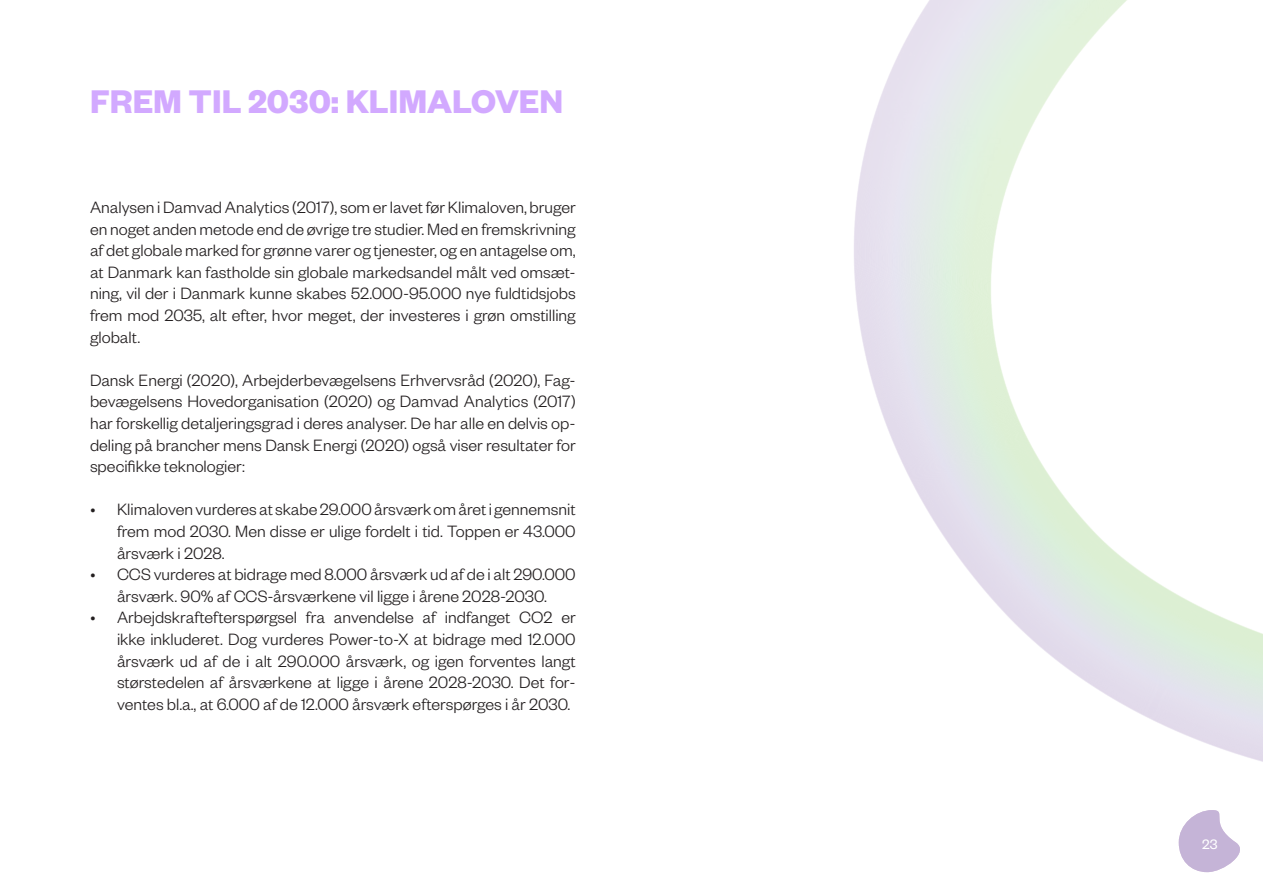
<style>
.page{position:relative;width:1263px;height:893px;background:#fff}
.page>*{position:absolute;margin:0;border:0;box-sizing:border-box;transform-origin:0 0}
.t1{font:700 36px "Founders Grotesk";color:#d2a9ff}
.t2{font:300 18px/21.6px "Founders Grotesk";color:#231f20;text-align:justify}
.t3{font:15px "Founders Grotesk";color:#fff}
</style>
<div class="page">
<img style="left:854px;top:0;width:409px;height:762px">
<svg style="left:1179px;top:810px;width:61px;height:62px"></svg>
<p class="t1" style="left:90px;top:78px;width:475px">FREM TIL 2030: KLIMALOVEN</p>
<p class="t2" style="left:90px;top:195px;width:487px">Analysen i Damvad Analytics (2017), som er lavet før Klimaloven, bruger en noget anden metode end de øvrige tre studier. Med en fremskrivning af det globale marked for grønne varer og tjenester, og en antagelse om, at Danmark kan fastholde sin globale markedsandel målt ved omsæt&shy;ning, vil der i Danmark kunne skabes 52.000-95.000 nye fuldtidsjobs frem mod 2035, alt efter, hvor meget, der investeres i grøn omstilling globalt.</p>
<p class="t2" style="left:90px;top:368px;width:487px">Dansk Energi (2020), Arbejderbevægelsens Erhvervsråd (2020), Fag&shy;bevægelsens Hovedorganisation (2020) og Damvad Analytics (2017) har forskellig detaljeringsgrad i deres analyser. De har alle en delvis op&shy;deling på brancher mens Dansk Energi (2020) også viser resultater for specifikke teknologier:</p>
<p class="t2" style="left:117px;top:498px;width:460px;text-indent:-27px">• Klimaloven vurderes at skabe 29.000 årsværk om året i gennemsnit frem mod 2030. Men disse er ulige fordelt i tid. Toppen er 43.000 årsværk i 2028.</p>
<p class="t2" style="left:90px;top:563px;width:487px;text-align:center">• CCS vurderes at bidrage med 8.000 årsværk ud af de i alt 290.000 årsværk. 90% af CCS-årsværkene vil ligge i årene 2028-2030.</p>
<p class="t2" style="left:117px;top:606px;width:460px;text-indent:-27px">• Arbejdskraftefterspørgsel fra anvendelse af indfanget CO2 er ikke inkluderet. Dog vurderes Power-to-X at bidrage med 12.000 årsværk ud af de i alt 290.000 årsværk, og igen forventes langt størstedelen af årsværkene at ligge i årene 2028-2030. Det for&shy;ventes bl.a., at 6.000 af de 12.000 årsværk efterspørges i år 2030.</p>
<p class="t3" style="left:1202px;top:835px;width:17px">23</p>
</div>
